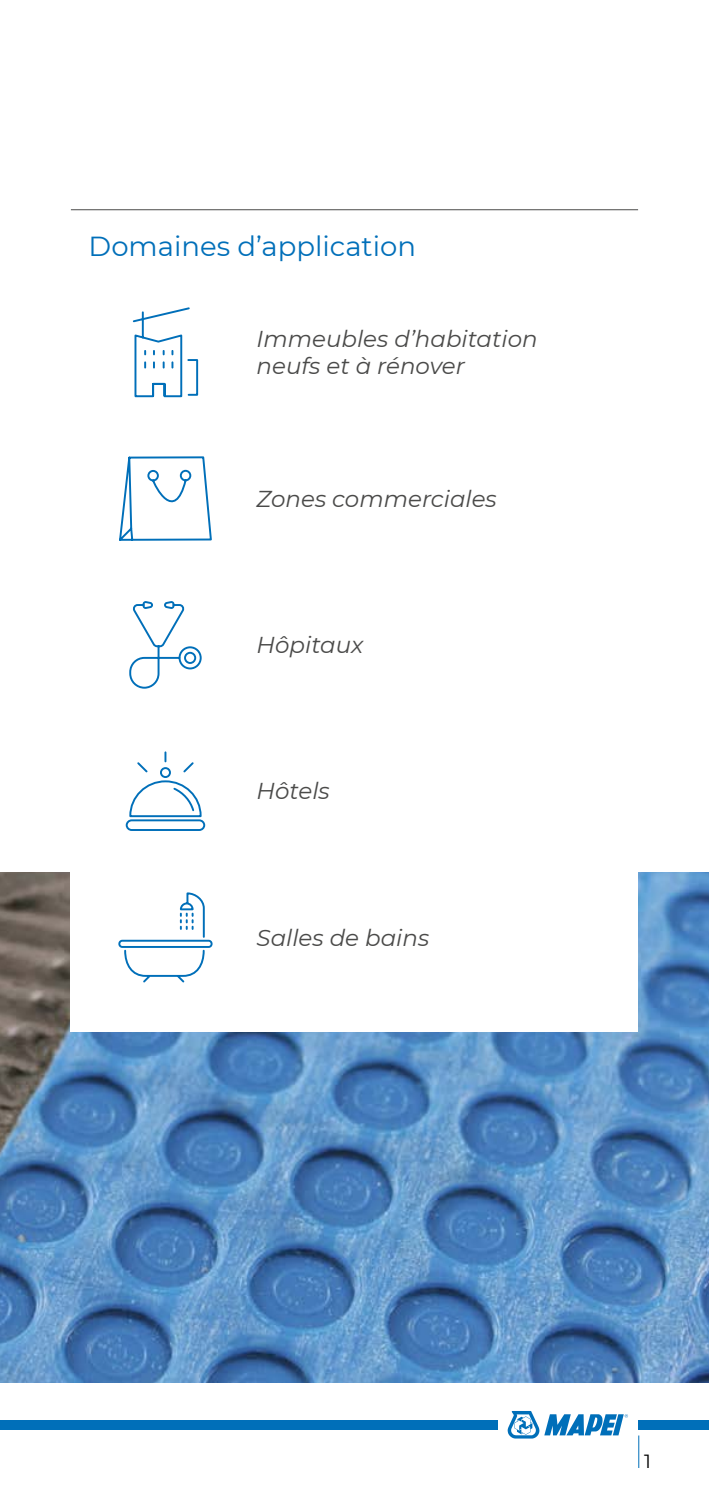
<style>
.page{position:relative;width:709px;height:1489px;background:#fff}
.page>*{position:absolute;margin:0;border:0;box-sizing:border-box;transform-origin:0 0}
.t1{font:27.5px "Montserrat";color:#006fb9}
.t2{font:italic 23px/27.5px "Montserrat";color:#4a4a49}
.t3{font:19px "Montserrat";color:#000}
</style>
<div class="page">
<svg style="left:507px;top:1411px;width:121px;height:27px"></svg>
<div style="left:638px;top:1419px;width:71px;height:10px;background:#006fb9"></div>
<hr style="left:638px;top:1435px;width:1px;height:32px;background:#006fb9">
<div style="left:0;top:1419px;width:497px;height:10px;background:#006fb9"></div>
<hr style="left:71px;top:209px;width:567px;height:1px;background:#4a4a49">
<img style="left:0;top:872px;width:709px;height:510px">
<div style="left:71px;top:281px;width:567px;height:750px;background:#fff"></div>
<svg style="left:119px;top:456px;width:93px;height:85px"></svg>
<svg style="left:118px;top:892px;width:95px;height:91px"></svg>
<svg style="left:129px;top:601px;width:73px;height:88px"></svg>
<svg style="left:132px;top:307px;width:67px;height:91px"></svg>
<svg style="left:125px;top:751px;width:81px;height:80px"></svg>
<p class="t1" style="left:89px;top:227px;width:329px">Domaines d’application</p>
<p class="t2" style="left:256px;top:324px;width:282px">Immeubles d’habitation neufs et à rénover</p>
<p class="t2" style="left:256px;top:484px;width:242px">Zones commerciales</p>
<p class="t2" style="left:256px;top:630px;width:108px">Hôpitaux</p>
<p class="t2" style="left:256px;top:776px;width:75px">Hôtels</p>
<p class="t2" style="left:256px;top:922px;width:174px">Salles de bains</p>
<p class="t3" style="left:644px;top:1447px;width:8px">1</p>
</div>
